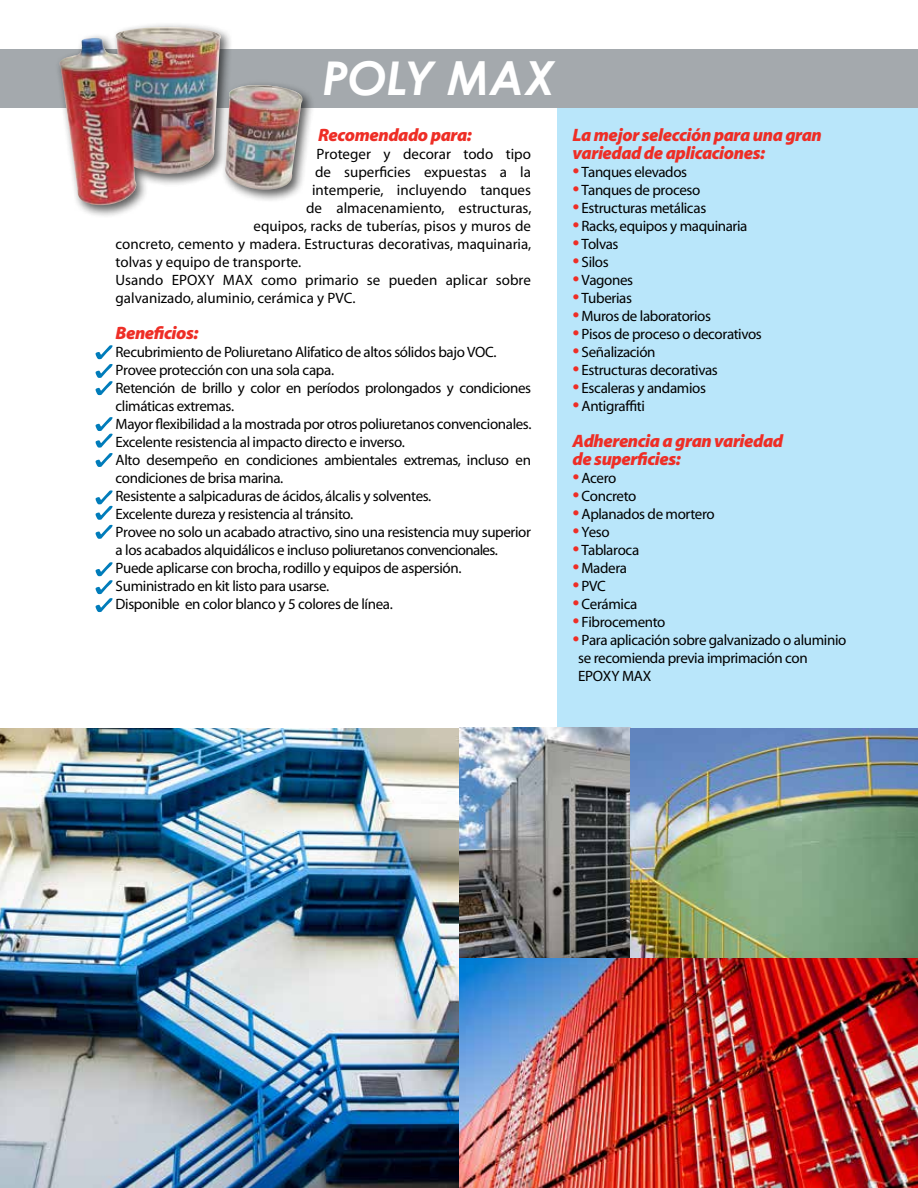
<style>
.page{position:relative;width:918px;height:1188px;background:#fff}
.page>*{position:absolute;margin:0;border:0;box-sizing:border-box;transform-origin:0 0}
.t1{font:italic 700 46.5px "Century Gothic";color:#fff}
.t2{font:18px/18px "Myriad MM It 830 600";letter-spacing:-.025em;color:#ee2e26}
.t3{font:15px/18px "Myriad MM 400 600";letter-spacing:-.025em;color:#000}
.t4{font:15px "Myriad MM 400 600";color:#000}
.s1{font-size:47.1px}
.s2{font-family:"Myriad MM It 830 600";font-size:18px;color:#ee2e26}
</style>
<div class="page">
<div style="left:558px;top:84px;width:360px;height:660px;background:#b9e6fa"></div>
<div style="left:0;top:49px;width:918px;height:59px;background:#a4a9ad"></div>
<div style="left:55px;top:22px;width:260px;height:196px;background:#000;opacity:.65"></div>
<img style="left:59px;top:27px;width:248px;height:180px">
<img style="left:0;top:728px;width:918px;height:460px">
<svg style="left:96px;top:345px;width:17px;height:50px"></svg>
<svg style="left:96px;top:562px;width:17px;height:50px"></svg>
<svg style="left:96px;top:490px;width:17px;height:49px"></svg>
<svg style="left:96px;top:417px;width:17px;height:50px"></svg>
<h1 class="t1" style="left:322px;top:48px;width:235px">POLY <span class="s1">MAX</span></h1>
<p class="t2" style="left:318px;top:127px;width:155px">Recomendado para:</p>
<p class="t4" style="left:317px;top:147px;width:216px">Proteger y decorar todo tipo</p>
<p class="t4" style="left:315px;top:165px;width:217px">de superficies expuestas a la</p>
<p class="t4" style="left:312px;top:183px;width:220px">intemperie, incluyendo tanques</p>
<p class="t4" style="left:306px;top:201px;width:227px">de almacenamiento, estructuras,</p>
<p class="t4" style="left:254px;top:219px;width:279px">equipos, racks de tuberías, pisos y muros de</p>
<p class="t4" style="left:116px;top:237px;width:417px">concreto, cemento y madera. Estructuras decorativas, maquinaria,</p>
<p class="t4" style="left:116px;top:255px;width:187px">tolvas y equipo de transporte.</p>
<p class="t4" style="left:116px;top:273px;width:417px">Usando EPOXY MAX como primario se pueden aplicar sobre</p>
<p class="t4" style="left:116px;top:291px;width:241px">galvanizado, aluminio, cerámica y PVC.</p>
<p class="t2" style="left:116px;top:325px;width:84px">Beneficios:</p>
<p class="t3" style="left:116px;top:344px;width:417px">Recubrimiento de Poliuretano Alifatico de altos sólidos bajo VOC.<br>Provee protección con una sola capa.<br>Retención de brillo y color en períodos prolongados y condiciones climáticas extremas.<br>Mayor flexibilidad a la mostrada por otros poliuretanos convencionales.<br>Excelente resistencia al impacto directo e inverso.<br>Alto desempeño en condiciones ambientales extremas, incluso en condiciones de brisa marina.<br>Resistente a salpicaduras de ácidos, álcalis y solventes.<br>Excelente dureza y resistencia al tránsito.<br>Provee no solo un acabado atractivo, sino una resistencia muy superior a los acabados alquidálicos e incluso poliuretanos convencionales.<br>Puede aplicarse con brocha, rodillo y equipos de aspersión.<br>Suministrado en kit listo para usarse.<br>Disponible en color blanco y 5 colores de línea.</p>
<p class="t2" style="left:573px;top:127px;width:251px">La mejor selección para una gran variedad de aplicaciones:</p>
<p class="t3" style="left:573px;top:164px;width:116px"><span class="s2">•</span> Tanques elevados</p>
<p class="t3" style="left:573px;top:182px;width:129px"><span class="s2">•</span> Tanques de proceso</p>
<p class="t3" style="left:573px;top:200px;width:135px"><span class="s2">•</span> Estructuras metálicas</p>
<p class="t3" style="left:573px;top:218px;width:176px"><span class="s2">•</span> Racks, equipos y maquinaria</p>
<p class="t3" style="left:573px;top:236px;width:47px"><span class="s2">•</span> Tolvas</p>
<p class="t3" style="left:573px;top:254px;width:38px"><span class="s2">•</span> Silos</p>
<p class="t3" style="left:573px;top:272px;width:62px"><span class="s2">•</span> Vagones</p>
<p class="t3" style="left:573px;top:290px;width:61px"><span class="s2">•</span> Tuberias</p>
<p class="t3" style="left:573px;top:308px;width:140px"><span class="s2">•</span> Muros de laboratorios</p>
<p class="t3" style="left:573px;top:326px;width:191px"><span class="s2">•</span> Pisos de proceso o decorativos</p>
<p class="t3" style="left:573px;top:344px;width:84px"><span class="s2">•</span> Señalización</p>
<p class="t3" style="left:573px;top:362px;width:147px"><span class="s2">•</span> Estructuras decorativas</p>
<p class="t3" style="left:573px;top:380px;width:135px"><span class="s2">•</span> Escaleras y andamios</p>
<p class="t3" style="left:573px;top:398px;width:74px"><span class="s2">•</span> Antigraffiti</p>
<p class="t2" style="left:573px;top:433px;width:212px">Adherencia a gran variedad de superficies:</p>
<p class="t3" style="left:573px;top:470px;width:45px"><span class="s2">•</span> Acero</p>
<p class="t3" style="left:573px;top:488px;width:65px"><span class="s2">•</span> Concreto</p>
<p class="t3" style="left:573px;top:506px;width:144px"><span class="s2">•</span> Aplanados de mortero</p>
<p class="t3" style="left:573px;top:524px;width:39px"><span class="s2">•</span> Yeso</p>
<p class="t3" style="left:573px;top:542px;width:68px"><span class="s2">•</span> Tablaroca</p>
<p class="t3" style="left:573px;top:560px;width:56px"><span class="s2">•</span> Madera</p>
<p class="t3" style="left:573px;top:578px;width:35px"><span class="s2">•</span> PVC</p>
<p class="t3" style="left:573px;top:596px;width:66px"><span class="s2">•</span> Cerámica</p>
<p class="t3" style="left:573px;top:614px;width:94px"><span class="s2">•</span> Fibrocemento</p>
<p class="t3" style="left:578px;top:632px;width:270px;text-indent:-6px"><span class="s2">•</span> Para aplicación sobre galvanizado o aluminio se recomienda previa imprimación con<br>EPOXY MAX</p>
</div>
